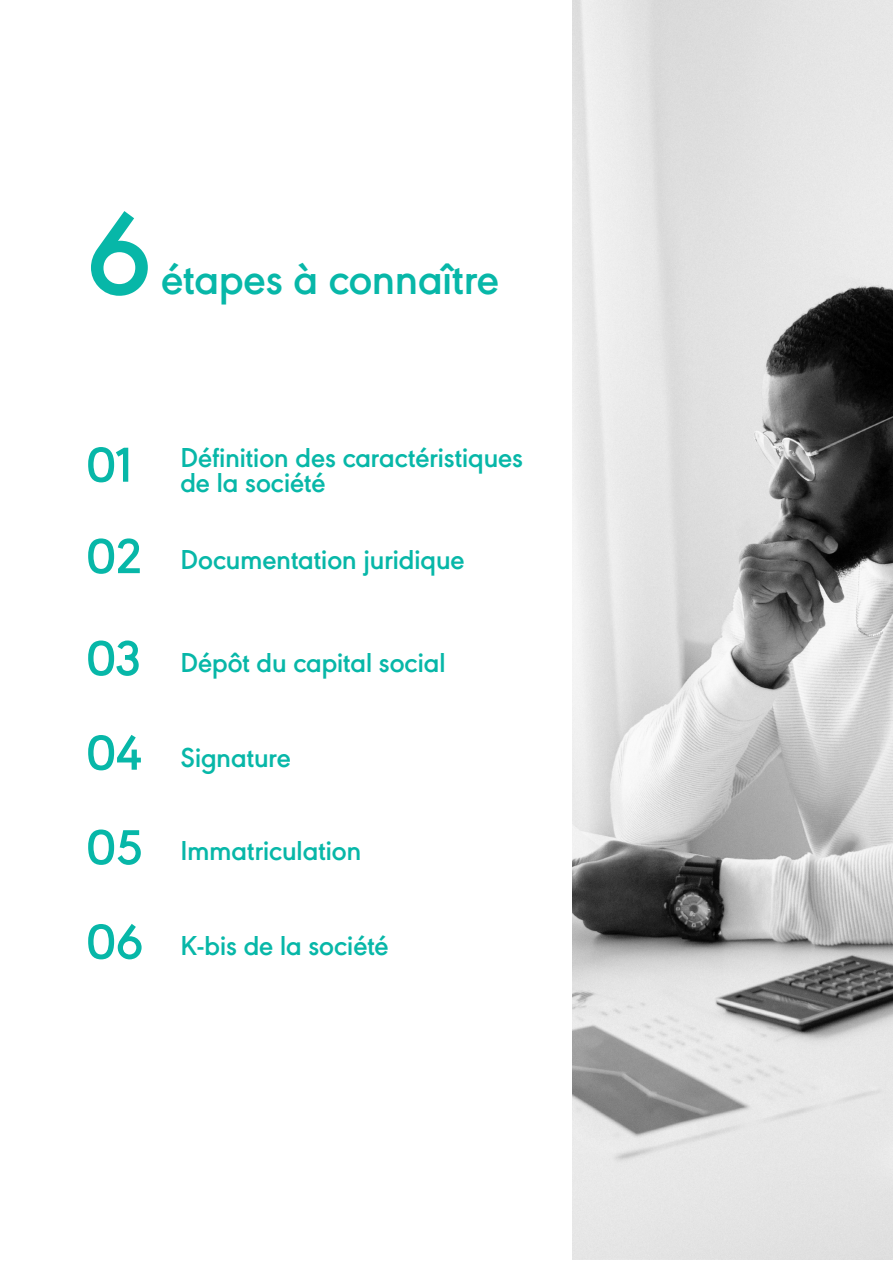
<style>
.page{position:relative;width:893px;height:1263px;background:#fff}
.page>*{position:absolute;margin:0;border:0;box-sizing:border-box;transform-origin:0 0}
.t1{font:600 121.5px "URW Geometric";color:#07b7a8}
.t2{font:600 51px "URW Geometric";color:#07b7a8}
.t3{font:600 45px "URW Geometric";color:#07b7a8}
.t4{font:600 28.5px "URW Geometric";color:#07b7a8}
</style>
<div class="page">
<img style="left:572px;top:0;width:321px;height:1259px">
<p class="t1" style="left:86px;top:163px;width:68px">6</p>
<p class="t3" style="left:161px;top:246px;width:340px">étapes à connaître</p>
<p class="t2" style="left:86px;top:427px;width:47px">01</p>
<p class="t2" style="left:86px;top:518px;width:56px">02</p>
<p class="t2" style="left:86px;top:620px;width:55px">03</p>
<p class="t2" style="left:86px;top:715px;width:57px">04</p>
<p class="t4" style="left:180px;top:436px;width:344px">Définition des caractéristiques</p>
<p class="t4" style="left:180px;top:462px;width:147px">de la société</p>
<p class="t4" style="left:180px;top:538px;width:286px">Documentation juridique</p>
<p class="t4" style="left:180px;top:641px;width:267px">Dépôt du capital social</p>
<p class="t4" style="left:180px;top:736px;width:112px">Signature</p>
<p class="t2" style="left:86px;top:809px;width:58px">05</p>
<p class="t4" style="left:180px;top:829px;width:182px">Immatriculation</p>
<p class="t2" style="left:86px;top:904px;width:59px">06</p>
<p class="t4" style="left:180px;top:924px;width:210px">K-bis de la société</p>
</div>
